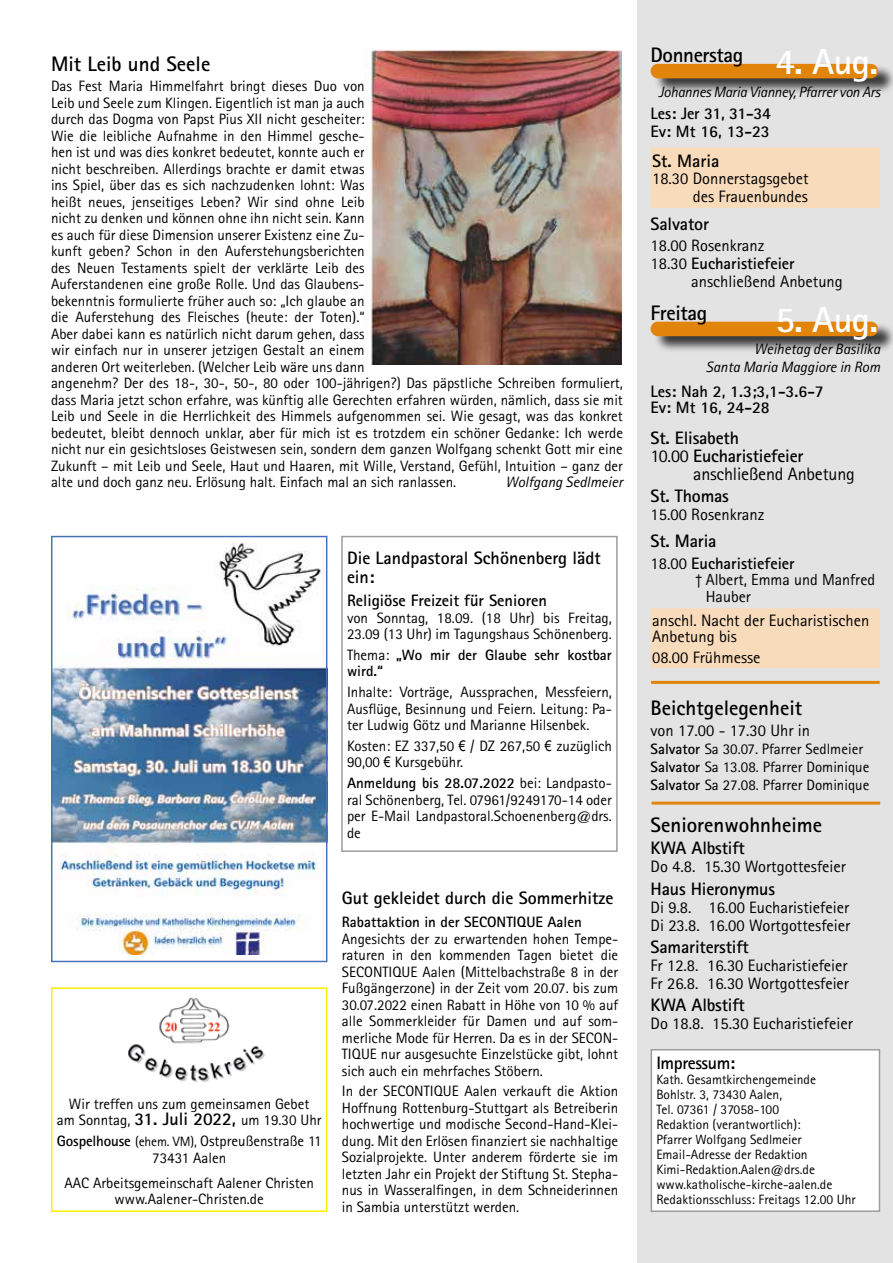
<style>
.page{position:relative;width:893px;height:1263px;background:#fff}
.page>*{position:absolute;margin:0;border:0;box-sizing:border-box;transform-origin:0 0}
.t1{font:700 36.3px "Rotis Sans Serif";color:#fff}
.t2{font:700 21px "Rotis Sans Serif";color:#000}
.t3{font:700 21px "Rotis Sans Serif";letter-spacing:-.02em;color:#000}
.t4{font:700 18px/18.8px "Rotis Sans Serif";letter-spacing:-.01em;color:#000}
.t5{font:18px "Rotis Sans Serif";letter-spacing:-.01em;color:#000}
.t6{font:16.5px/18px "Rotis Sans Serif";color:#000}
.t7{font:700 16.5px/18px "Rotis Sans Serif";color:#000}
.t8{font:16.05px/16.5px "Rotis Sans Serif";color:#000}
.t9{font:15px/16.5px "Rotis Sans Serif";color:#000;text-align:justify}
.t10{font:700 15px/16.5px "Rotis Sans Serif";color:#000}
.t11{font:italic 15px/17.2px "Rotis Sans Serif";color:#000;text-align:right}
.t12{font:italic 15px "Rotis Sans Serif";letter-spacing:-.02em;color:#000}
.t13{font:13.5px/15px "Rotis Sans Serif";color:#000}
.s1{font-weight:400}
.s2{font-family:"Arial Narrow"}
.s3{font-weight:700}
.s4{font-weight:700;font-size:18px}
.s5{font-size:13.5px}
.s6{font-size:36.3px;color:#fff}
.s7{font-family:"Arial Narrow";font-size:15px}
</style>
<div class="page">
<img style="left:53px;top:542px;width:272px;height:412px">
<div style="left:51px;top:536px;width:276px;height:426px;border:1px solid #466fb5"></div>
<img style="left:370px;top:51px;width:252px;height:314px">
<div style="left:341px;top:536px;width:277px;height:316px;border:2px solid #9d9d9c"></div>
<div style="left:51px;top:987px;width:276px;height:225px;border:2px solid #ffed00"></div>
<img style="left:128px;top:998px;width:138px;height:84px">
<div style="left:638px;top:0;width:255px;height:1263px;background:#e3e3e3"></div>
<div style="left:653px;top:64px;width:240px;height:31px;background:#000;opacity:.75"></div>
<div style="left:651px;top:64px;width:227px;height:14px;background:#e18409;border-radius:7px"></div>
<div style="left:651px;top:148px;width:228px;height:59px;background:#f8dbbb"></div>
<div style="left:651px;top:147px;width:229px;height:61px;border:2px solid #f8dbbb"></div>
<div style="left:653px;top:322px;width:240px;height:31px;background:#000;opacity:.75"></div>
<div style="left:651px;top:322px;width:227px;height:14px;background:#e18409;border-radius:7px"></div>
<div style="left:651px;top:609px;width:228px;height:58px;background:#f8dbbb"></div>
<div style="left:651px;top:608px;width:229px;height:60px;border:2px solid #f8dbbb"></div>
<hr style="left:651px;top:681px;width:229px;height:3px;background:#e18409">
<div style="left:651px;top:1050px;width:228px;height:161px;background:#fff"></div>
<div style="left:651px;top:1049px;width:229px;height:163px;border:2px solid #9d9d9c"></div>
<hr style="left:652px;top:801px;width:228px;height:3px;background:#e18409">
<h2 class="t2" style="left:51px;top:50px;width:161px">Mit Leib und Seele</h2>
<p class="t9" style="left:51px;top:78px;width:573px;text-align:left">Das Fest Maria Himmelfahrt bringt dieses Duo von<br>Leib und Seele zum Klingen. Eigentlich ist man ja auch<br>durch das Dogma von Papst Pius XII nicht gescheiter:<br>Wie die leibliche Aufnahme in den Himmel gesche-<br>hen ist und was dies konkret bedeutet, konnte auch er<br>nicht beschreiben. Allerdings brachte er damit etwas<br>ins Spiel, über das es sich nachzudenken lohnt: Was<br>heißt neues, jenseitiges Leben? Wir sind ohne Leib<br>nicht zu denken und können ohne ihn nicht sein. Kann<br>es auch für diese Dimension unserer Existenz eine Zu-<br>kunft geben? Schon in den Auferstehungsberichten<br>des Neuen Testaments spielt der verklärte Leib des<br>Auferstandenen eine große Rolle. Und das Glaubens-<br>bekenntnis formulierte früher auch so: „Ich glaube an<br>die Auferstehung des Fleisches (heute: der Toten).“<br>Aber dabei kann es natürlich nicht darum gehen, dass<br>wir einfach nur in unserer jetzigen Gestalt an einem<br>anderen Ort weiterleben. (Welcher Leib wäre uns dann<br>angenehm? Der des 18-, 30-, 50-, 80 oder 100-jährigen?) Das päpstliche Schreiben formuliert, dass Maria jetzt schon erfahre, was künftig alle Gerechten erfahren würden, nämlich, dass sie mit Leib und Seele in die Herrlichkeit des Himmels aufgenommen sei. Wie gesagt, was das konkret bedeutet, bleibt dennoch unklar, aber für mich ist es trotzdem ein schöner Gedanke: Ich werde nicht nur ein gesichtsloses Geistwesen sein, sondern dem ganzen Wolfgang schenkt Gott mir eine Zukunft – mit Leib und Seele, Haut und Haaren, mit Wille, Verstand, Gefühl, Intuition – ganz der alte und doch ganz neu. Erlösung halt. Einfach mal an sich ranlassen.</p>
<p class="t11" style="left:505px;top:474px;width:119px">Wolfgang Sedlmeier</p>
<p class="t4" style="left:347px;top:548px;width:255px">Die Landpastoral Schönenberg lädt ein:</p>
<p class="t7" style="left:347px;top:591px;width:202px">Religiöse Freizeit für Senioren</p>
<p class="t9" style="left:347px;top:609px;width:266px">von Sonntag, 18.09. (18 Uhr) bis Freitag,<br>23.09 (13 Uhr) im Tagungshaus Schönenberg.</p>
<p class="t10" style="left:347px;top:646px;width:266px"><span class="s1">Thema:</span> „Wo mir der Glaube sehr kostbar wird.“</p>
<p class="t9" style="left:347px;top:684px;width:266px">Inhalte: Vorträge, Aussprachen, Messfeiern, Ausflüge, Besinnung und Feiern. Leitung: Pa&shy;ter Ludwig Götz und Marianne Hilsenbek.</p>
<p class="t9" style="left:347px;top:737px;width:266px">Kosten: EZ 337,50 <span class="s2">€</span> / DZ 267,50 <span class="s2">€</span> zuzüglich<br>90,00 <span class="s2">€</span> Kursgebühr.</p>
<p class="t9" style="left:347px;top:775px;width:266px"><span class="s3">Anmeldung bis 28.07.2022</span> bei: Landpasto&shy;ral Schönenberg, Tel. 07961/9249170-14 oder per E-Mail Landpastoral.Schoenenberg@drs. de</p>
<p class="t9" style="left:57px;top:1095px;width:266px;text-align:center">Wir treffen uns zum gemeinsamen Gebet<br>am Sonntag, <span class="s4">31. Juli 2022,</span> um 19.30 Uhr</p>
<p class="t9" style="left:57px;top:1133px;width:266px;text-align:center"><span class="s3">Gospelhouse</span> <span class="s5">(ehem. VM),</span> Ostpreußenstraße 11<br>73431 Aalen</p>
<p class="t9" style="left:65px;top:1174px;width:251px;text-align:center">AAC Arbeitsgemeinschaft Aalener Christen www.Aalener-Christen.de</p>
<p class="t4" style="left:342px;top:888px;width:273px">Gut gekleidet durch die Sommerhitze</p>
<p class="t10" style="left:342px;top:913px;width:241px">Rabattaktion in der SECONTIQUE Aalen</p>
<p class="t9" style="left:342px;top:930px;width:278px">Angesichts der zu erwartenden hohen Tempe&shy;raturen in den kommenden Tagen bietet die SECONTIQUE Aalen (Mittelbachstraße 8 in der Fußgängerzone) in der Zeit vom 20.07. bis zum 30.07.2022 einen Rabatt in Höhe von 10 % auf alle Sommerkleider für Damen und auf som&shy;merliche Mode für Herren. Da es in der SECON-TIQUE nur ausgesuchte Einzelstücke gibt, lohnt sich auch ein mehrfaches Stöbern.</p>
<p class="t9" style="left:342px;top:1083px;width:278px">In der SECONTIQUE Aalen verkauft die Aktion Hoffnung Rottenburg-Stuttgart als Betreiberin hochwertige und modische Second-Hand-Klei&shy;dung. Mit den Erlösen finanziert sie nachhaltige Sozialprojekte. Unter anderem förderte sie im letzten Jahr ein Projekt der Stiftung St. Stepha&shy;nus in Wasseralfingen, in dem Schneiderinnen in Sambia unterstützt werden.</p>
<h2 class="t3" style="left:651px;top:42px;width:229px">Donnerstag <span class="s6">4. Aug.</span></h2>
<p class="t12" style="left:659px;top:83px;width:223px">Johannes Maria Vianney, Pfarrer von Ars</p>
<p class="t7" style="left:651px;top:104px;width:122px">Les: Jer 31, 31-34<br>Ev: Mt 16, 13-23</p>
<p class="t4" style="left:652px;top:152px;width:69px">St. Maria</p>
<p class="t6" style="left:652px;top:169px;width:158px;text-align:right">18.30 Donnerstagsgebet des Frauenbundes</p>
<p class="t4" style="left:651px;top:214px;width:60px">Salvator</p>
<p class="t6" style="left:651px;top:236px;width:115px">18.00 Rosenkranz</p>
<p class="t7" style="left:651px;top:254px;width:146px"><span class="s1">18.30</span> Eucharistiefeier</p>
<p class="t6" style="left:691px;top:272px;width:153px">anschließend Anbetung</p>
<h2 class="t3" style="left:651px;top:299px;width:58px">Freitag</h2>
<h1 class="t1" style="left:775px;top:297px;width:104px">5. Aug.</h1>
<p class="t11" style="left:706px;top:341px;width:176px">Weihetag der Basilika<br>Santa Maria Maggiore in Rom</p>
<p class="t7" style="left:651px;top:382px;width:175px;line-height:16.5px">Les: Nah 2, 1.3;3,1-3.6-7<br>Ev: Mt 16, 24-28</p>
<p class="t4" style="left:651px;top:428px;width:90px">St. Elisabeth</p>
<p class="t4" style="left:651px;top:446px;width:154px"><span class="s1">10.00</span> Eucharistiefeier</p>
<p class="t5" style="left:693px;top:463px;width:163px">anschließend Anbetung</p>
<p class="t4" style="left:651px;top:486px;width:80px">St. Thomas</p>
<p class="t6" style="left:651px;top:505px;width:115px">15.00 Rosenkranz</p>
<p class="t4" style="left:651px;top:531px;width:67px">St. Maria</p>
<p class="t7" style="left:651px;top:554px;width:146px"><span class="s1">18.00</span> Eucharistiefeier</p>
<p class="t8" style="left:706px;top:571px;width:171px;text-indent:-10px"><span class="s7">†</span> Albert, Emma und Manfred<br>Hauber</p>
<p class="t6" style="left:652px;top:612px;width:219px;line-height:16.5px">anschl. Nacht der Eucharistischen<br>Anbetung bis</p>
<p class="t6" style="left:652px;top:648px;width:110px">08.00 Frühmesse</p>
<h2 class="t2" style="left:651px;top:695px;width:153px">Beichtgelegenheit</h2>
<p class="t6" style="left:651px;top:721px;width:161px">von 17.00 - 17.30 Uhr in</p>
<p class="t9" style="left:651px;top:740px;width:220px;line-height:18px;text-align:left"><span class="s3">Salvator</span> Sa 30.07. Pfarrer Sedlmeier<br><span class="s3">Salvator</span> Sa 13.08. Pfarrer Dominique<br><span class="s3">Salvator</span> Sa 27.08. Pfarrer Dominique</p>
<h2 class="t2" style="left:651px;top:812px;width:173px">Seniorenwohnheime</h2>
<p class="t4" style="left:651px;top:838px;width:96px">KWA Albstift</p>
<p class="t6" style="left:651px;top:858px;width:197px">Do 4.8. 15.30 Wortgottesfeier</p>
<p class="t4" style="left:651px;top:879px;width:126px">Haus Hieronymus</p>
<p class="t6" style="left:651px;top:898px;width:201px">Di 9.8. 16.00 Eucharistiefeier<br>Di 23.8. 16.00 Wortgottesfeier</p>
<p class="t4" style="left:651px;top:937px;width:100px">Samariterstift</p>
<p class="t6" style="left:651px;top:956px;width:200px">Fr 12.8. 16.30 Eucharistiefeier<br>Fr 26.8. 16.30 Wortgottesfeier</p>
<p class="t4" style="left:651px;top:995px;width:96px">KWA Albstift</p>
<p class="t6" style="left:651px;top:1014px;width:204px">Do 18.8. 15.30 Eucharistiefeier</p>
<p class="t4" style="left:656px;top:1053px;width:80px">Impressum:</p>
<p class="t13" style="left:656px;top:1072px;width:201px">Kath. Gesamtkirchengemeinde<br>Bohlstr. 3, 73430 Aalen,<br>Tel. 07361 / 37058-100<br>Redaktion (verantwortlich):<br>Pfarrer Wolfgang Sedlmeier<br>Email-Adresse der Redaktion<br>Kimi-Redaktion.Aalen@drs.de www.katholische-kirche-aalen.de<br>Redaktionsschluss: Freitags 12.00 Uhr</p>
</div>
